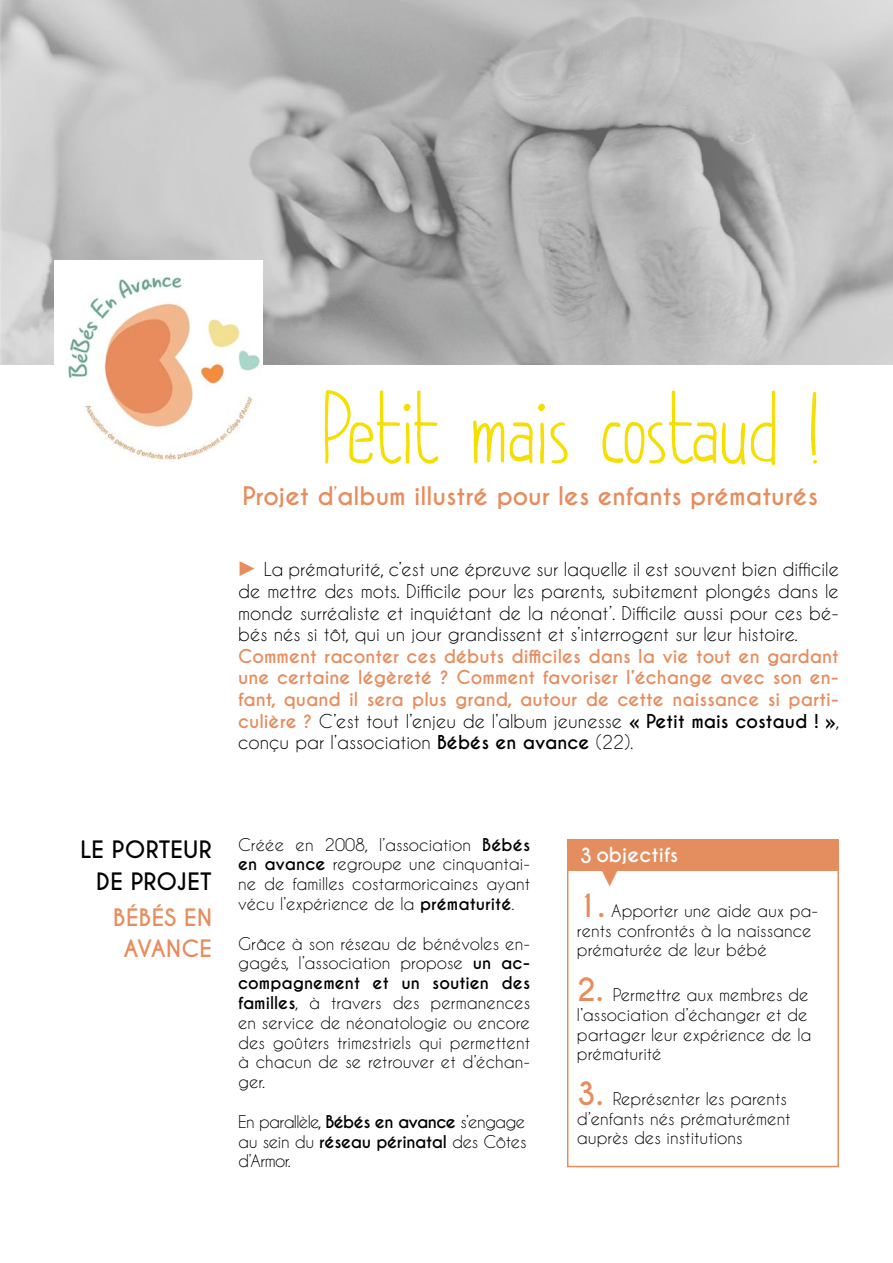
<style>
.page{position:relative;width:893px;height:1263px;background:#fff}
.page>*{position:absolute;margin:0;border:0;box-sizing:border-box;transform-origin:0 0}
.t1{font:91.5px "DK Pimpernel";color:#f6de00}
.t2{font:25.5px "Times New Roman";color:#e78c5d}
.t3{font:700 24px "Caviar Dreams";color:#e78c5d}
.t4{font:700 22.5px/32.4px "Caviar Dreams";letter-spacing:.01em;color:#000;text-align:right}
.t5{font:700 22.5px/31.2px "Caviar Dreams";letter-spacing:.01em;color:#e78c5d;text-align:center}
.t6{font:21px "Times New Roman";color:#e78c5d}
.t7{font:700 19.5px "Caviar Dreams";color:#fff}
.t8{font:700 18px/21.6px "Caviar Dreams";color:#e78c5d;text-align:justify}
.t9{font:18px/21.6px "Caviar Dreams";color:#000;text-align:justify}
.t10{font:16.5px/19.8px "Caviar Dreams";color:#000;text-align:justify}
.s1{font-weight:400}
.s2{font-weight:400;color:#000}
.s3{color:#000}
.s4{font-weight:700}
.s5{font-weight:700;font-size:30px;color:#e78c5d}
</style>
<div class="page">
<img style="left:0;top:0;width:893px;height:364px">
<img style="left:54px;top:260px;width:209px;height:200px">
<div style="left:567px;top:839px;width:272px;height:32px;background:#e48e5f"></div>
<div style="left:567px;top:866px;width:272px;height:301px;border:2px solid #e78c5d"></div>
<h1 class="t1" style="left:322px;top:378px;width:500px">Petit mais costaud !</h1>
<h3 class="t3" style="left:242px;top:481px;width:577px">Projet d<span class="s1">’</span>album illustré pour les enfants prématurés</h3>
<p class="t6" style="left:237px;top:554px;width:22px">►</p>
<p class="t9" style="left:238px;top:558px;width:602px;text-indent:26px">La prématurité, c’est une épreuve sur laquelle il est souvent bien difficile de mettre des mots. Difficile pour les parents, subitement plongés dans le monde surréaliste et inquiétant de la néonat’. Difficile aussi pour ces bé&shy;bés nés si tôt, qui un jour grandissent et s’interrogent sur leur histoire.</p>
<p class="t8" style="left:238px;top:646px;width:603px">Comment raconter ces débuts difficiles dans la vie tout en gardant une certaine légèreté ? Comment favoriser l’échange avec son en&shy;fant, quand il sera plus grand, autour de cette naissance si parti&shy;culière ? <span class="s2">C’est tout l’enjeu de l’album jeunesse</span> <span class="s3">« Petit mais costaud ! »</span><span class="s2">, conçu par l’association</span> <span class="s3">Bébés en avance</span> <span class="s2">(22).</span></p>
<h3 class="t4" style="left:80px;top:834px;width:133px">LE PORTEUR<br>DE PROJET</h3>
<h3 class="t5" style="left:113px;top:902px;width:100px">BÉBÉS EN<br>AVANCE</h3>
<p class="t10" style="left:238px;top:834px;width:293px">Créée en 2008, l’association <span class="s4">Bébés en avance</span> regroupe une cinquantai&shy;ne de familles costarmoricaines ayant vécu l’expérience de la <span class="s4">prématurité</span>.</p>
<p class="t10" style="left:238px;top:933px;width:293px">Grâce à son réseau de bénévoles en&shy;gagés, l’association propose <span class="s4">un ac&shy;compagnement et un soutien des familles</span>, à travers des permanences en service de néonatologie ou encore des goûters trimestriels qui permettent à chacun de se retrouver et d’échan&shy;ger.</p>
<p class="t10" style="left:238px;top:1111px;width:290px">En parallèle, <span class="s4">Bébés en avance</span> s’engage au sein du <span class="s4">réseau périnatal</span> des Côtes d’Armor.</p>
<p class="t7" style="left:580px;top:842px;width:100px">3 objectifs</p>
<p class="t10" style="left:577px;top:900px;width:243px;text-align:left"><span class="s5">1.</span> Apporter une aide aux pa&shy;rents confrontés à la naissance prématurée de leur bébé</p>
<p class="t10" style="left:577px;top:984px;width:236px;text-align:left"><span class="s5">2.</span> Permettre aux membres de l’association d’échanger et de partager leur expérience de la prématurité</p>
<p class="t10" style="left:577px;top:1088px;width:215px;text-align:left"><span class="s5">3.</span> Représenter les parents d’enfants nés prématurément auprès des institutions</p>
<h2 class="t2" style="left:597px;top:860px;width:27px">▼</h2>
</div>
